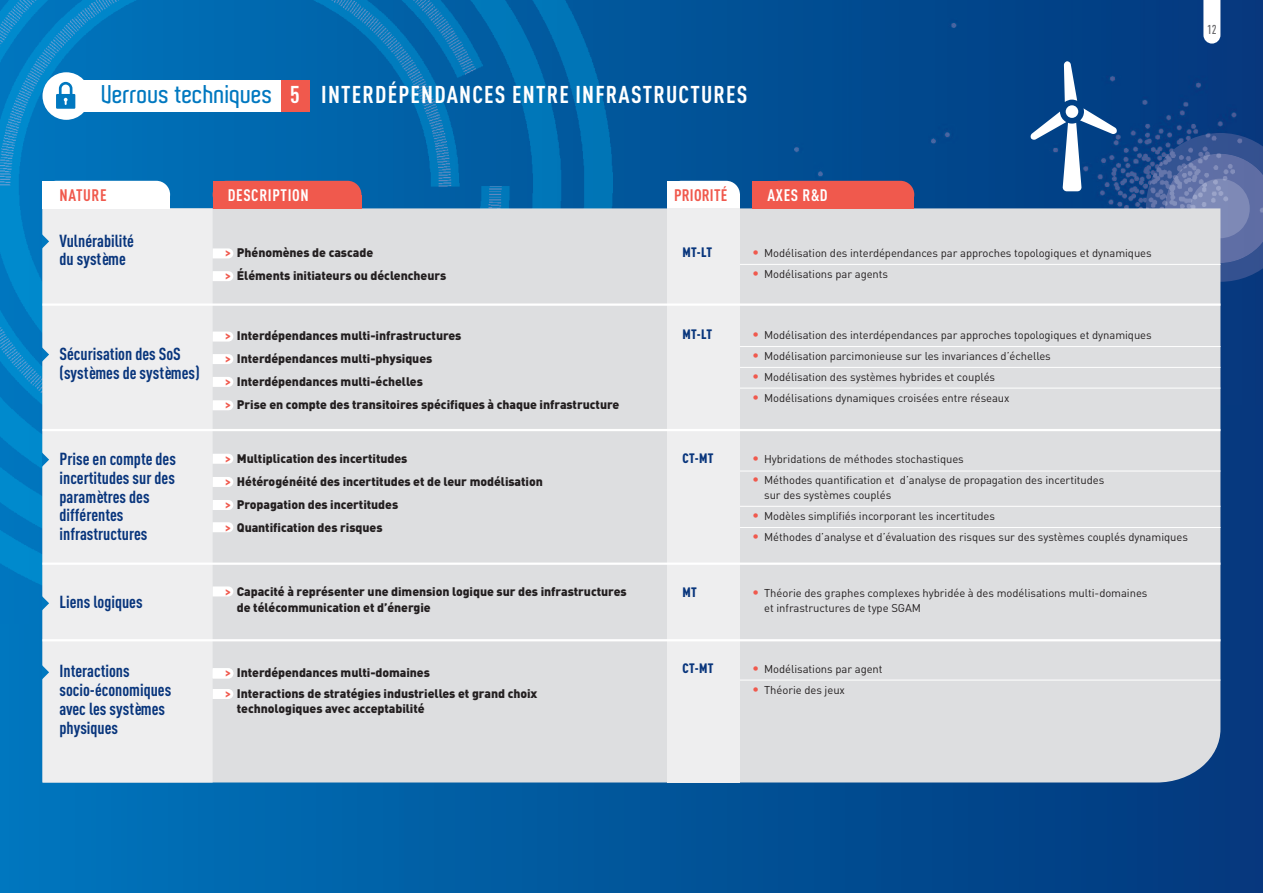
<style>
.page{position:relative;width:1263px;height:893px;background:#fff}
.page>*{position:absolute;margin:0;border:0;box-sizing:border-box;transform-origin:0 0}
.t1{font:700 24px "DIN Cond";letter-spacing:.05em;color:#fff}
.t2{font:700 17.25px/18.8px "DIN Cond";color:#08357c}
.t3{font:700 16.5px "DIN Cond";letter-spacing:.04em;color:#fff}
.t4{font:700 16.5px "DIN Cond";letter-spacing:.015em;color:#f0594d}
.t5{font:900 13.5px "DIN Cond";letter-spacing:.03em;color:#08357c}
.t6{font:500 12.75px "DIN Cond";color:#636366}
.t7{font:900 12.3px/23px "DIN";letter-spacing:-.005em;color:#231f20}
.t8{font:11.25px/14.7px "DIN";letter-spacing:-.005em;color:#231f20}
.s1{font-family:"Aldo";font-weight:600;font-size:24.75px;color:#0078c0}
.s2{font-family:"DIN Cond";color:#f0594d}
.s3{font-family:"DIN Cond";font-weight:900;font-size:13.5px;color:#f0594d}
</style>
<div class="page">
<div style="left:0;top:0;width:1263px;height:893px;background:linear-gradient(to right,#0277bd,#04387c)"></div>
<img style="left:794px;top:0;width:469px;height:405px">
<img style="left:1146px;top:133px;width:117px;height:149px">
<img style="left:1165px;top:154px;width:98px;height:109px">
<img style="left:1190px;top:179px;width:60px;height:59px">
<img style="left:0;top:0;width:612px;height:624px">
<div style="left:213px;top:208px;width:1007px;height:574px;background:#dddee0"></div>
<div style="left:43px;top:208px;width:170px;height:574px;background:#eeeeef"></div>
<div style="left:213px;top:181px;width:148px;height:27px;background:#f0594d;border-radius:14px"></div>
<div style="left:213px;top:195px;width:148px;height:13px;background:#f0594d"></div>
<div style="left:213px;top:181px;width:85px;height:27px;background:#f0594d"></div>
<div style="left:43px;top:181px;width:127px;height:27px;background:#fff;border-radius:14px"></div>
<div style="left:43px;top:195px;width:127px;height:13px;background:#fff"></div>
<div style="left:43px;top:181px;width:74px;height:27px;background:#fff"></div>
<div style="left:668px;top:181px;width:72px;height:27px;background:#fff;border-radius:14px"></div>
<div style="left:668px;top:194px;width:72px;height:14px;background:#fff"></div>
<div style="left:668px;top:181px;width:42px;height:27px;background:#fff"></div>
<div style="left:765px;top:181px;width:149px;height:27px;background:#f0594d;border-radius:14px"></div>
<div style="left:765px;top:195px;width:149px;height:13px;background:#f0594d"></div>
<div style="left:753px;top:181px;width:96px;height:27px;background:#f0594d"></div>
<div style="left:668px;top:208px;width:72px;height:574px;background:#eeeeef"></div>
<div style="left:53px;top:81px;width:238px;height:31px;background:#fff"></div>
<div style="left:281px;top:81px;width:29px;height:31px;background:#f0594d"></div>
<hr style="left:43px;top:303px;width:1177px;height:3px;background:#fff">
<hr style="left:43px;top:563px;width:1177px;height:2px;background:#fff">
<hr style="left:43px;top:639px;width:1177px;height:2px;background:#fff">
<hr style="left:740px;top:264px;width:480px;height:1px;background:#fff">
<hr style="left:740px;top:346px;width:480px;height:1px;background:#fff">
<hr style="left:740px;top:367px;width:480px;height:1px;background:#fff">
<hr style="left:740px;top:388px;width:480px;height:1px;background:#fff">
<hr style="left:740px;top:471px;width:480px;height:1px;background:#fff">
<hr style="left:740px;top:506px;width:480px;height:1px;background:#fff">
<hr style="left:740px;top:527px;width:480px;height:1px;background:#fff">
<hr style="left:740px;top:680px;width:480px;height:1px;background:#fff">
<div style="left:43px;top:72px;width:47px;height:48px;background:#fff;border-radius:24px"></div>
<svg style="left:56px;top:82px;width:19px;height:27px"></svg>
<svg style="left:213px;top:248px;width:20px;height:10px"></svg>
<svg style="left:213px;top:271px;width:20px;height:10px"></svg>
<svg style="left:213px;top:332px;width:20px;height:10px"></svg>
<svg style="left:213px;top:354px;width:20px;height:10px"></svg>
<svg style="left:213px;top:377px;width:20px;height:10px"></svg>
<svg style="left:213px;top:400px;width:20px;height:10px"></svg>
<svg style="left:213px;top:454px;width:20px;height:10px"></svg>
<svg style="left:213px;top:586px;width:20px;height:10px"></svg>
<svg style="left:213px;top:689px;width:20px;height:10px"></svg>
<svg style="left:213px;top:668px;width:20px;height:11px"></svg>
<svg style="left:213px;top:477px;width:20px;height:10px"></svg>
<svg style="left:213px;top:500px;width:20px;height:10px"></svg>
<svg style="left:213px;top:522px;width:20px;height:10px"></svg>
<hr style="left:43px;top:429px;width:1177px;height:2px;background:#fff">
<svg style="left:43px;top:229px;width:6px;height:25px"></svg>
<svg style="left:43px;top:342px;width:6px;height:25px"></svg>
<svg style="left:43px;top:447px;width:6px;height:25px"></svg>
<svg style="left:43px;top:591px;width:6px;height:25px"></svg>
<svg style="left:43px;top:660px;width:6px;height:25px"></svg>
<svg style="left:1203px;top:0;width:17px;height:44px"></svg>
<svg style="left:1030px;top:61px;width:87px;height:130px"></svg>
<h1 class="t1" style="left:102px;top:86px;width:647px"><span class="s1">Verrous techniques</span> 5 INTERDÉPENDANCES ENTRE INFRASTRUCTURES</h1>
<p class="t6" style="left:1207px;top:25px;width:11px">12</p>
<h3 class="t4" style="left:60px;top:190px;width:49px">NATURE</h3>
<h3 class="t3" style="left:228px;top:190px;width:82px">DESCRIPTION</h3>
<h3 class="t4" style="left:674px;top:190px;width:55px">PRIORITÉ</h3>
<h3 class="t3" style="left:767px;top:190px;width:62px">AXES R&amp;D</h3>
<h2 class="t2" style="left:60px;top:233px;width:76px;line-height:18px">Vulnérabilité du système</h2>
<h2 class="t2" style="left:60px;top:346px;width:142px">Sécurisation des SoS (systèmes de systèmes)</h2>
<h2 class="t2" style="left:60px;top:451px;width:118px">Prise en compte des incertitudes sur des paramètres des différentes infrastructures</h2>
<h2 class="t2" style="left:60px;top:594px;width:85px">Liens logiques</h2>
<h2 class="t2" style="left:60px;top:663px;width:113px">Interactions socio-économiques avec les systèmes physiques</h2>
<p class="t7" style="left:225px;top:241px;width:222px"><span class="s2">&gt;</span> Phénomènes de cascade<br><span class="s2">&gt;</span> Éléments initiateurs ou déclencheurs</p>
<p class="t7" style="left:225px;top:324px;width:395px"><span class="s2">&gt;</span> Interdépendances multi-infrastructures<br><span class="s2">&gt;</span> Interdépendances multi-physiques<br><span class="s2">&gt;</span> Interdépendances multi-échelles<br><span class="s2">&gt;</span> Prise en compte des transitoires spécifiques à chaque infrastructure</p>
<p class="t7" style="left:225px;top:447px;width:319px"><span class="s2">&gt;</span> Multiplication des incertitudes<br><span class="s2">&gt;</span> Hétérogénéité des incertitudes et de leur modélisation <span class="s2">&gt;</span> Propagation des incertitudes<br><span class="s2">&gt;</span> Quantification des risques</p>
<p class="t7" style="left:237px;top:583px;width:391px;line-height:16.5px;text-indent:-11px"><span class="s2">&gt;</span> Capacité à représenter une dimension logique sur des infrastructures de télécommunication et d’énergie</p>
<p class="t7" style="left:225px;top:662px;width:313px;line-height:21.1px"><span class="s2">&gt;</span> Interdépendances multi-domaines<br><span class="s2">&gt;</span> Interactions de stratégies industrielles et grand choix</p>
<p class="t7" style="left:237px;top:697px;width:189px">technologiques avec acceptabilité</p>
<p class="t5" style="left:682px;top:247px;width:31px">MT-LT</p>
<p class="t8" style="left:753px;top:246px;width:401px"><span class="s3">•</span> Modélisation des interdépendances par approches topologiques et dynamiques</p>
<p class="t8" style="left:753px;top:267px;width:137px"><span class="s3">•</span> Modélisations par agents</p>
<p class="t5" style="left:682px;top:329px;width:31px">MT-LT</p>
<p class="t8" style="left:753px;top:328px;width:401px"><span class="s3">•</span> Modélisation des interdépendances par approches topologiques et dynamiques</p>
<p class="t8" style="left:753px;top:349px;width:300px"><span class="s3">•</span> Modélisation parcimonieuse sur les invariances d’échelles</p>
<p class="t8" style="left:753px;top:370px;width:244px"><span class="s3">•</span> Modélisation des systèmes hybrides et couplés</p>
<p class="t8" style="left:753px;top:391px;width:258px"><span class="s3">•</span> Modélisations dynamiques croisées entre réseaux</p>
<p class="t5" style="left:682px;top:454px;width:33px">CT-MT</p>
<p class="t8" style="left:753px;top:452px;width:213px"><span class="s3">•</span> Hybridations de méthodes stochastiques</p>
<p class="t8" style="left:764px;top:473px;width:342px;text-indent:-11px"><span class="s3">•</span> Méthodes quantification et d’analyse de propagation des incertitudes sur des systèmes couplés</p>
<p class="t8" style="left:753px;top:509px;width:244px"><span class="s3">•</span> Modèles simplifiés incorporant les incertitudes</p>
<p class="t8" style="left:753px;top:530px;width:437px"><span class="s3">•</span> Méthodes d’analyse et d’évaluation des risques sur des systèmes couplés dynamiques</p>
<p class="t5" style="left:682px;top:587px;width:16px">MT</p>
<p class="t8" style="left:764px;top:586px;width:385px;text-indent:-11px"><span class="s3">•</span> Théorie des graphes complexes hybridée à des modélisations multi-domaines et infrastructures de type SGAM</p>
<p class="t5" style="left:682px;top:664px;width:33px">CT-MT</p>
<p class="t8" style="left:753px;top:662px;width:131px"><span class="s3">•</span> Modélisations par agent</p>
<p class="t8" style="left:753px;top:683px;width:94px"><span class="s3">•</span> Théorie des jeux</p>
</div>
